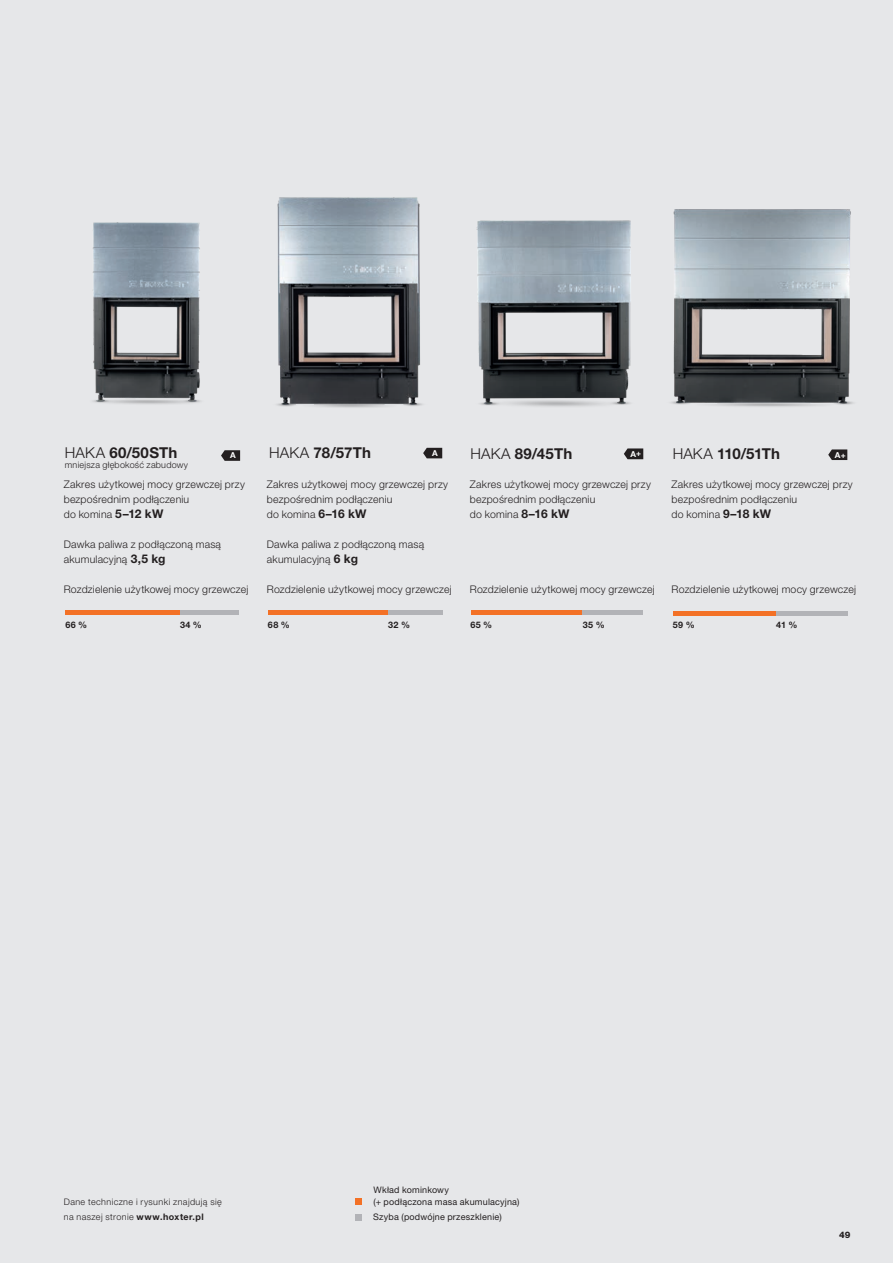
<style>
.page{position:relative;width:893px;height:1263px;background:#e6e7e9}
.page>*{position:absolute;margin:0;border:0;box-sizing:border-box;transform-origin:0 0}
.t1{font:700 15px "Helvetica Neue LT Pro";letter-spacing:.01em;color:#231f20}
.t2{font:300 10.5px/15px "Helvetica Neue LT Pro";letter-spacing:.02em;color:#231f20}
.t3{font:300 9px/15px "Helvetica Neue LT Pro";letter-spacing:.04em;color:#231f20}
.t4{font:9px/12px "Helvetica Neue LT Pro";letter-spacing:.02em;color:#231f20}
.t5{font:700 9px "Helvetica Neue LT Pro";letter-spacing:.04em;color:#231f20}
.t6{font:800 9px "Helvetica Neue LT Pro";color:#231f20}
.t7{font:700 8.25px "Helvetica Neue LT Pro";color:#fff}
.s1{font-weight:300}
.s2{font-weight:700;font-size:12px}
.s3{font-weight:700}
</style>
<div class="page">
<div style="left:471px;top:610px;width:111px;height:5px;background:#f37126"></div>
<div style="left:582px;top:610px;width:61px;height:5px;background:#b2b3b7"></div>
<hr style="left:673px;top:611px;width:104px;height:4px;background:#f37126">
<hr style="left:776px;top:611px;width:72px;height:4px;background:#b2b3b7">
<svg style="left:624px;top:448px;width:19px;height:11px"></svg>
<svg style="left:828px;top:449px;width:19px;height:11px"></svg>
<div style="left:66px;top:610px;width:114px;height:5px;background:#f37126"></div>
<div style="left:180px;top:610px;width:59px;height:5px;background:#b2b3b7"></div>
<img style="left:92px;top:222px;width:109px;height:182px">
<img style="left:277px;top:197px;width:146px;height:211px">
<img style="left:476px;top:220px;width:155px;height:187px">
<img style="left:671px;top:209px;width:183px;height:198px">
<svg style="left:221px;top:450px;width:19px;height:11px"></svg>
<div style="left:268px;top:610px;width:120px;height:5px;background:#f37126"></div>
<div style="left:388px;top:610px;width:54px;height:5px;background:#b2b3b7"></div>
<svg style="left:423px;top:448px;width:19px;height:10px"></svg>
<div style="left:355px;top:1198px;width:7px;height:7px;background:#f37126"></div>
<div style="left:355px;top:1214px;width:7px;height:6px;background:#b2b3b7"></div>
<h1 class="t1" style="left:65px;top:444px;width:114px"><span class="s1">HAKA</span> 60/50STh</h1>
<p class="t7" style="left:230px;top:450px;width:7px">A</p>
<p class="t3" style="left:65px;top:457px;width:125px">mniejsza głębokość zabudowy</p>
<h1 class="t1" style="left:269px;top:444px;width:103px"><span class="s1">HAKA</span> 78/57Th</h1>
<p class="t7" style="left:432px;top:448px;width:7px">A</p>
<h1 class="t1" style="left:470px;top:444px;width:103px"><span class="s1">HAKA</span> 89/45Th</h1>
<p class="t7" style="left:630px;top:448px;width:12px">A+</p>
<h1 class="t1" style="left:673px;top:444px;width:109px"><span class="s1">HAKA</span> 110/51Th</h1>
<p class="t7" style="left:835px;top:450px;width:12px">A+</p>
<p class="t2" style="left:64px;top:477px;width:183px">Zakres użytkowej mocy grzewczej przy bezpośrednim podłączeniu<br>do komina <span class="s2">5–12 kW</span></p>
<p class="t2" style="left:64px;top:537px;width:159px">Dawka paliwa z podłączoną masą akumulacyjną <span class="s2">3,5 kg</span></p>
<p class="t2" style="left:64px;top:582px;width:186px">Rozdzielenie użytkowej mocy grzewczej</p>
<p class="t2" style="left:267px;top:477px;width:183px">Zakres użytkowej mocy grzewczej przy bezpośrednim podłączeniu<br>do komina <span class="s2">6–16 kW</span></p>
<p class="t2" style="left:267px;top:537px;width:159px">Dawka paliwa z podłączoną masą akumulacyjną <span class="s2">6 kg</span></p>
<p class="t2" style="left:267px;top:582px;width:186px">Rozdzielenie użytkowej mocy grzewczej</p>
<p class="t2" style="left:470px;top:477px;width:183px">Zakres użytkowej mocy grzewczej przy bezpośrednim podłączeniu<br>do komina <span class="s2">8–16 kW</span></p>
<p class="t2" style="left:672px;top:477px;width:183px">Zakres użytkowej mocy grzewczej przy bezpośrednim podłączeniu<br>do komina <span class="s2">9–18 kW</span></p>
<p class="t2" style="left:470px;top:582px;width:186px">Rozdzielenie użytkowej mocy grzewczej</p>
<p class="t2" style="left:672px;top:582px;width:186px">Rozdzielenie użytkowej mocy grzewczej</p>
<p class="t5" style="left:65px;top:619px;width:23px">66 %</p>
<p class="t5" style="left:180px;top:619px;width:23px">34 %</p>
<p class="t5" style="left:268px;top:619px;width:23px">68 %</p>
<p class="t5" style="left:388px;top:619px;width:23px">32 %</p>
<p class="t5" style="left:470px;top:619px;width:23px">65 %</p>
<p class="t5" style="left:583px;top:619px;width:23px">35 %</p>
<p class="t5" style="left:673px;top:619px;width:23px">59 %</p>
<p class="t5" style="left:776px;top:619px;width:23px">41 %</p>
<p class="t3" style="left:64px;top:1194px;width:160px">Dane techniczne i rysunki znajdują się na naszej stronie <span class="s3">www.hoxter.pl</span></p>
<p class="t4" style="left:374px;top:1183px;width:147px">Wkład kominkowy<br>(+ podłączona masa akumulacyjna)</p>
<p class="t4" style="left:373px;top:1211px;width:130px">Szyba (podwójne przeszklenie)</p>
<p class="t6" style="left:839px;top:1230px;width:13px">49</p>
</div>
